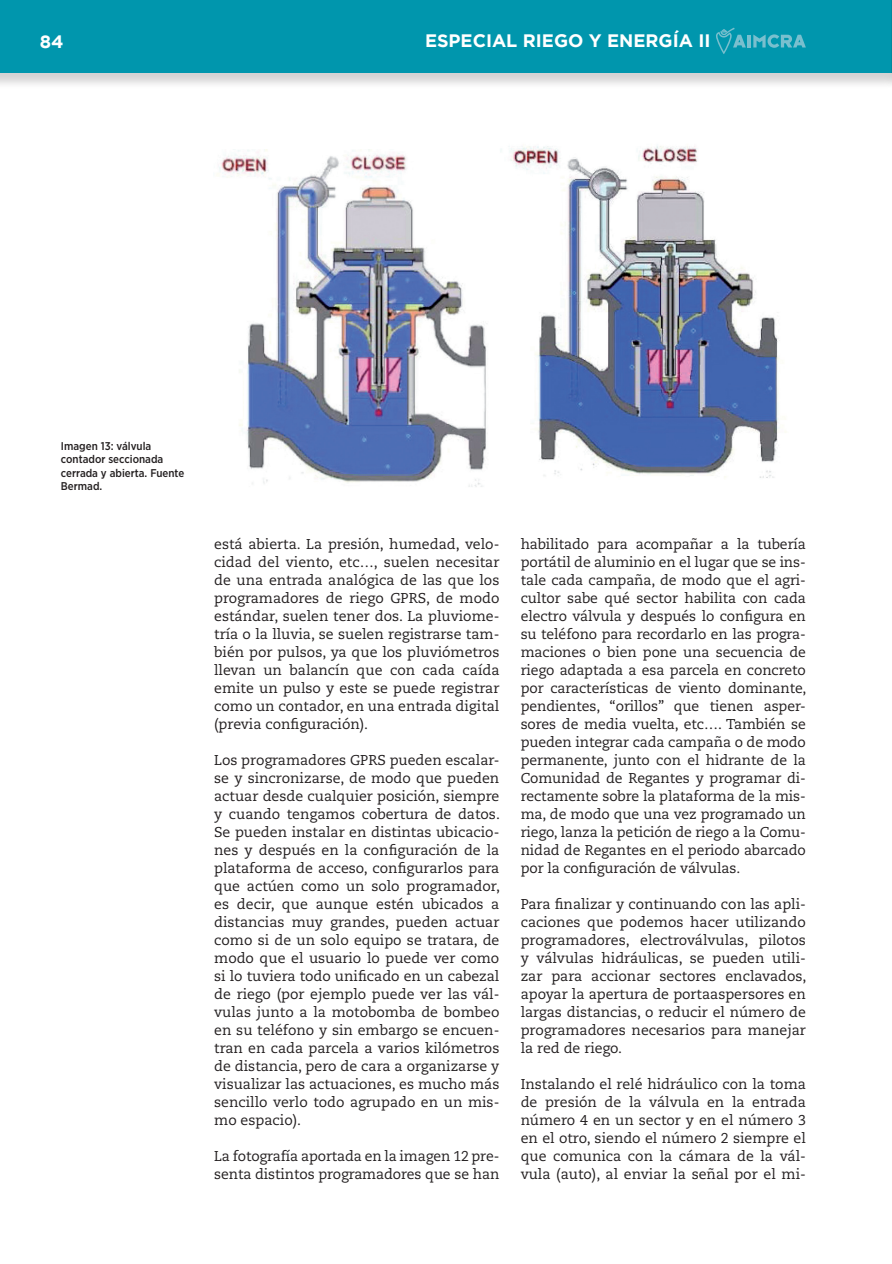
<style>
.page{position:relative;width:892px;height:1264px;background:#fff}
.page>*{position:absolute;margin:0;border:0;box-sizing:border-box;transform-origin:0 0}
.t1{font:700 18px "Gotham";color:#fff}
.Cuerpo{font:14.25px/18px "Caecilia LT Std";color:#231f20;text-align:justify}
.Pies_de_foto{font:500 11.25px/13.5px "Gotham Narrow";color:#231f20}
</style>
<div class="page">
<div style="left:0;top:0;width:891px;height:90px;background:#231f20;opacity:.2"></div>
<div style="left:0;top:0;width:890px;height:73px;background:#0096ad"></div>
<svg style="left:716px;top:28px;width:89px;height:26px"></svg>
<img style="left:217px;top:150px;width:270px;height:337px">
<img style="left:500px;top:146px;width:286px;height:332px">
<p class="t1" style="left:40px;top:31px;width:25px">84</p>
<p class="t1" style="left:425px;top:31px;width:287px">ESPECIAL RIEGO Y ENERGÍA II</p>
<p class="Pies_de_foto" style="left:61px;top:439px;width:125px">Imagen 13: válvula contador seccionada cerrada y abierta. Fuente<br>Bermad.</p>
<p class="Cuerpo" style="left:214px;top:535px;width:286px">está abierta. La presión, humedad, velo&shy;cidad del viento, etc…, suelen necesitar de una entrada analógica de las que los programadores de riego GPRS, de modo estándar, suelen tener dos. La pluviome&shy;tría o la lluvia, se suelen registrarse tam&shy;bién por pulsos, ya que los pluviómetros llevan un balancín que con cada caída emite un pulso y este se puede registrar como un contador, en una entrada digital (previa configuración).</p>
<p class="Cuerpo" style="left:214px;top:751px;width:287px">Los programadores GPRS pueden escalar&shy;se y sincronizarse, de modo que pueden actuar desde cualquier posición, siempre y cuando tengamos cobertura de datos.<br>Se pueden instalar en distintas ubicacio&shy;nes y después en la configuración de la plataforma de acceso, configurarlos para que actúen como un solo programador, es decir, que aunque estén ubicados a distancias muy grandes, pueden actuar como si de un solo equipo se tratara, de modo que el usuario lo puede ver como si lo tuviera todo unificado en un cabezal de riego (por ejemplo puede ver las vál&shy;vulas junto a la motobomba de bombeo en su teléfono y sin embargo se encuen&shy;tran en cada parcela a varios kilómetros de distancia, pero de cara a organizarse y visualizar las actuaciones, es mucho más sencillo verlo todo agrupado en un mis&shy;mo espacio).</p>
<p class="Cuerpo" style="left:214px;top:1147px;width:286px">La fotografía aportada en la imagen 12 pre&shy;senta distintos programadores que se han</p>
<p class="Cuerpo" style="left:520px;top:535px;width:287px">habilitado para acompañar a la tubería portátil de aluminio en el lugar que se ins&shy;tale cada campaña, de modo que el agri&shy;cultor sabe qué sector habilita con cada electro válvula y después lo configura en su teléfono para recordarlo en las progra&shy;maciones o bien pone una secuencia de riego adaptada a esa parcela en concreto por características de viento dominante, pendientes, “orillos” que tienen asper&shy;sores de media vuelta, etc…. También se pueden integrar cada campaña o de modo permanente, junto con el hidrante de la Comunidad de Regantes y programar di&shy;rectamente sobre la plataforma de la mis&shy;ma, de modo que una vez programado un riego, lanza la petición de riego a la Comu&shy;nidad de Regantes en el periodo abarcado por la configuración de válvulas.</p>
<p class="Cuerpo" style="left:520px;top:895px;width:287px">Para finalizar y continuando con las apli&shy;caciones que podemos hacer utilizando programadores, electroválvulas, pilotos y válvulas hidráulicas, se pueden utili&shy;zar para accionar sectores enclavados, apoyar la apertura de portaaspersores en largas distancias, o reducir el número de programadores necesarios para manejar la red de riego.</p>
<p class="Cuerpo" style="left:520px;top:1075px;width:286px">Instalando el relé hidráulico con la toma de presión de la válvula en la entrada número 4 en un sector y en el número 3 en el otro, siendo el número 2 siempre el que comunica con la cámara de la vál&shy;vula (auto), al enviar la señal por el mi-</p>
</div>
